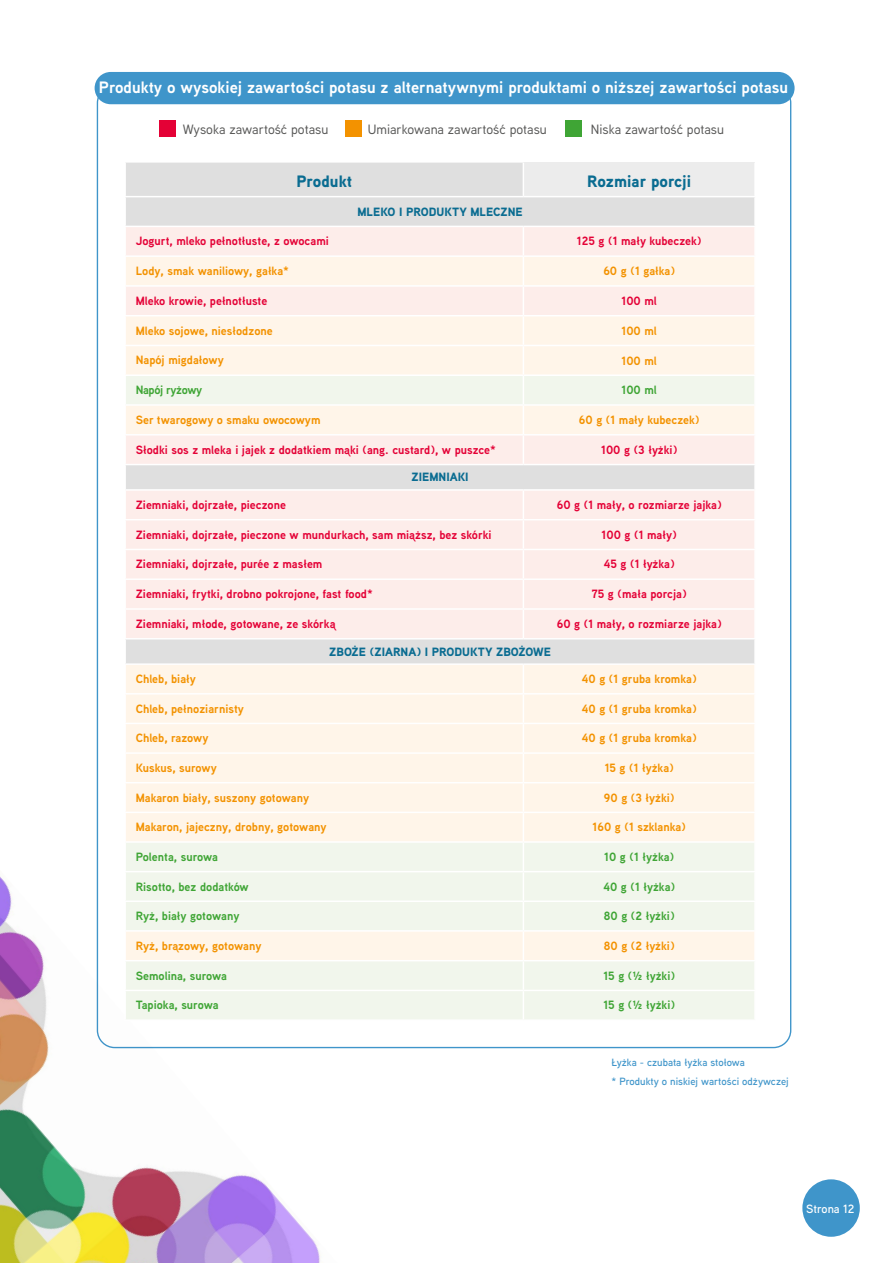
<style>
.page{position:relative;width:893px;height:1263px;background:#fff}
.page>*{position:absolute;margin:0;border:0;box-sizing:border-box;transform-origin:0 0}
.t1{font:700 16.5px "Aaux Next";color:#fff}
.t2{font:900 16.5px "Aaux Next";color:#0a6c91}
.t3{font:500 13.5px "Aaux Next";color:#575756}
.t4{font:700 12px "Aaux Next";color:#e40136}
.t5{font:700 12px "Aaux Next";color:#f39200}
.t6{font:700 12px "Aaux Next";color:#3fa535}
.t7{font:900 12px "Aaux Next";color:#0a6c91}
.t8{font:700 12px "Aaux Next";letter-spacing:-.03em;color:#3fa535}
.t9{font:600 12px "Aaux Next";color:#fff}
.t10{font:600 10.5px/19px "Aaux Next";color:#3f95ca}
</style>
<div class="page">
<img style="left:0;top:806px;width:365px;height:457px">
<div style="left:802px;top:1179px;width:58px;height:58px;background:#3f95ca;border-radius:50%"></div>
<svg style="left:126px;top:665px;width:628px;height:354px;background:#f9f5ea"></svg>
<svg style="left:126px;top:465px;width:628px;height:198px;background:#f5e9e7"></svg>
<hr style="left:124px;top:813px;width:2px;height:28px;background:#fff">
<svg style="left:126px;top:163px;width:628px;height:301px;background:#f7efe9"></svg>
<hr style="left:124px;top:608px;width:399px;height:2px;background:#fff">
<hr style="left:523px;top:608px;width:233px;height:2px;background:#fff">
<hr style="left:124px;top:519px;width:399px;height:1px;background:#fff">
<hr style="left:523px;top:519px;width:233px;height:1px;background:#fff">
<hr style="left:124px;top:578px;width:399px;height:2px;background:#fff">
<hr style="left:523px;top:578px;width:233px;height:2px;background:#fff">
<hr style="left:124px;top:549px;width:399px;height:1px;background:#fff">
<hr style="left:523px;top:549px;width:233px;height:1px;background:#fff">
<hr style="left:124px;top:489px;width:399px;height:2px;background:#fff">
<hr style="left:124px;top:638px;width:399px;height:1px;background:#fff">
<hr style="left:523px;top:489px;width:233px;height:2px;background:#fff">
<svg style="left:523px;top:491px;width:1px;height:147px"></svg>
<hr style="left:523px;top:638px;width:233px;height:1px;background:#fff">
<hr style="left:124px;top:932px;width:2px;height:28px;background:#fff">
<hr style="left:124px;top:843px;width:2px;height:28px;background:#fff">
<hr style="left:124px;top:871px;width:399px;height:1px;background:#fff">
<hr style="left:124px;top:872px;width:2px;height:28px;background:#fff">
<hr style="left:124px;top:900px;width:399px;height:2px;background:#fff">
<hr style="left:124px;top:902px;width:2px;height:28px;background:#fff">
<hr style="left:124px;top:930px;width:399px;height:2px;background:#fff">
<hr style="left:124px;top:960px;width:399px;height:1px;background:#fff">
<hr style="left:124px;top:961px;width:2px;height:29px;background:#fff">
<hr style="left:124px;top:990px;width:399px;height:1px;background:#fff">
<hr style="left:124px;top:991px;width:2px;height:28px;background:#fff">
<hr style="left:523px;top:871px;width:233px;height:1px;background:#fff">
<hr style="left:523px;top:900px;width:233px;height:2px;background:#fff">
<hr style="left:523px;top:930px;width:233px;height:2px;background:#fff">
<hr style="left:523px;top:960px;width:233px;height:1px;background:#fff">
<hr style="left:523px;top:990px;width:233px;height:1px;background:#fff">
<hr style="left:124px;top:723px;width:399px;height:1px;background:#fff">
<hr style="left:124px;top:1019px;width:399px;height:2px;background:#fff">
<hr style="left:523px;top:723px;width:233px;height:1px;background:#fff">
<hr style="left:124px;top:693px;width:399px;height:1px;background:#fff">
<hr style="left:523px;top:693px;width:233px;height:1px;background:#fff">
<hr style="left:124px;top:752px;width:399px;height:2px;background:#fff">
<hr style="left:124px;top:782px;width:399px;height:1px;background:#fff">
<hr style="left:124px;top:783px;width:2px;height:29px;background:#fff">
<hr style="left:124px;top:812px;width:399px;height:1px;background:#fff">
<hr style="left:124px;top:841px;width:399px;height:2px;background:#fff">
<hr style="left:523px;top:752px;width:233px;height:2px;background:#fff">
<hr style="left:523px;top:782px;width:233px;height:1px;background:#fff">
<svg style="left:523px;top:665px;width:1px;height:354px"></svg>
<hr style="left:523px;top:812px;width:233px;height:1px;background:#fff">
<hr style="left:523px;top:841px;width:233px;height:2px;background:#fff">
<div style="left:95px;top:72px;width:700px;height:32px;background:#3f95ca;border-radius:16px"></div>
<div style="left:159px;top:120px;width:17px;height:16px;background:#e40136"></div>
<div style="left:345px;top:120px;width:17px;height:16px;background:#f39200"></div>
<div style="left:565px;top:120px;width:17px;height:17px;background:#3fa535"></div>
<h1 class="t1" style="left:99px;top:76px;width:691px">Produkty o wysokiej zawartości potasu z alternatywnymi produktami o niższej zawartości potasu</h1>
<p class="t3" style="left:183px;top:120px;width:147px">Wysoka zawartość potasu</p>
<p class="t3" style="left:368px;top:120px;width:180px">Umiarkowana zawartość potasu</p>
<p class="t3" style="left:591px;top:120px;width:135px">Niska zawartość potasu</p>
<h1 class="t2" style="left:296px;top:169px;width:57px">Produkt</h1>
<h1 class="t2" style="left:587px;top:169px;width:105px">Rozmiar porcji</h1>
<p class="t7" style="left:357px;top:203px;width:167px">MLEKO I PRODUKTY MLECZNE</p>
<p class="t4" style="left:136px;top:233px;width:195px">Jogurt, mleko pełnotłuste, z owocami</p>
<p class="t4" style="left:577px;top:233px;width:126px">125 g (1 mały kubeczek)</p>
<p class="t5" style="left:136px;top:262px;width:155px">Lody, smak waniliowy, gałka*</p>
<p class="t5" style="left:603px;top:263px;width:73px">60 g (1 gałka)</p>
<p class="t4" style="left:136px;top:292px;width:133px">Mleko krowie, pełnotłuste</p>
<p class="t4" style="left:621px;top:292px;width:37px">100 ml</p>
<p class="t5" style="left:136px;top:322px;width:139px">Mleko sojowe, niesłodzone</p>
<p class="t5" style="left:621px;top:322px;width:37px">100 ml</p>
<p class="t5" style="left:136px;top:352px;width:90px">Napój migdałowy</p>
<p class="t5" style="left:621px;top:352px;width:37px">100 ml</p>
<p class="t8" style="left:136px;top:382px;width:68px">Napój ryżowy</p>
<p class="t6" style="left:621px;top:382px;width:37px">100 ml</p>
<p class="t5" style="left:136px;top:411px;width:186px">Ser twarogowy o smaku owocowym</p>
<p class="t5" style="left:579px;top:411px;width:122px">60 g (1 mały kubeczek)</p>
<p class="t4" style="left:136px;top:441px;width:362px">Słodki sos z mleka i jajek z dodatkiem mąki (ang. custard), w puszce*</p>
<p class="t4" style="left:601px;top:441px;width:78px">100 g (3 łyżki)</p>
<p class="t7" style="left:411px;top:469px;width:59px">ZIEMNIAKI</p>
<p class="t4" style="left:136px;top:496px;width:152px">Ziemniaki, dojrzałe, pieczone</p>
<p class="t4" style="left:557px;top:496px;width:167px">60 g (1 mały, o rozmiarze jajka)</p>
<p class="t4" style="left:136px;top:526px;width:357px">Ziemniaki, dojrzałe, pieczone w mundurkach, sam miąższ, bez skórki</p>
<p class="t4" style="left:602px;top:526px;width:77px">100 g (1 mały)</p>
<p class="t4" style="left:136px;top:556px;width:188px">Ziemniaki, dojrzałe, purée z masłem</p>
<p class="t4" style="left:604px;top:556px;width:73px">45 g (1 łyżka)</p>
<p class="t4" style="left:136px;top:585px;width:239px">Ziemniaki, frytki, drobno pokrojone, fast food*</p>
<p class="t4" style="left:592px;top:586px;width:96px">75 g (mała porcja)</p>
<p class="t4" style="left:136px;top:615px;width:201px">Ziemniaki, młode, gotowane, ze skórką</p>
<p class="t4" style="left:557px;top:615px;width:167px">60 g (1 mały, o rozmiarze jajka)</p>
<p class="t7" style="left:329px;top:643px;width:223px">ZBOŻE (ZIARNA) I PRODUKTY ZBOŻOWE</p>
<p class="t5" style="left:136px;top:670px;width:62px">Chleb, biały</p>
<p class="t5" style="left:582px;top:670px;width:116px">40 g (1 gruba kromka)</p>
<p class="t5" style="left:136px;top:700px;width:110px">Chleb, pełnoziarnisty</p>
<p class="t5" style="left:582px;top:700px;width:116px">40 g (1 gruba kromka)</p>
<p class="t5" style="left:136px;top:730px;width:74px">Chleb, razowy</p>
<p class="t5" style="left:582px;top:730px;width:116px">40 g (1 gruba kromka)</p>
<p class="t5" style="left:136px;top:759px;width:83px">Kuskus, surowy</p>
<p class="t5" style="left:605px;top:759px;width:71px">15 g (1 łyżka)</p>
<p class="t5" style="left:136px;top:789px;width:175px">Makaron biały, suszony gotowany</p>
<p class="t5" style="left:604px;top:789px;width:72px">90 g (3 łyżki)</p>
<p class="t5" style="left:136px;top:819px;width:192px">Makaron, jajeczny, drobny, gotowany</p>
<p class="t5" style="left:593px;top:819px;width:95px">160 g (1 szklanka)</p>
<p class="t6" style="left:136px;top:848px;width:84px">Polenta, surowa</p>
<p class="t6" style="left:604px;top:848px;width:71px">10 g (1 łyżka)</p>
<p class="t6" style="left:136px;top:878px;width:115px">Risotto, bez dodatków</p>
<p class="t6" style="left:603px;top:878px;width:73px">40 g (1 łyżka)</p>
<p class="t6" style="left:136px;top:907px;width:105px">Ryż, biały gotowany</p>
<p class="t6" style="left:604px;top:907px;width:72px">80 g (2 łyżki)</p>
<p class="t5" style="left:136px;top:937px;width:127px">Ryż, brązowy, gotowany</p>
<p class="t5" style="left:604px;top:937px;width:72px">80 g (2 łyżki)</p>
<p class="t6" style="left:136px;top:967px;width:93px">Semolina, surowa</p>
<p class="t6" style="left:603px;top:967px;width:73px">15 g (½ łyżki)</p>
<p class="t6" style="left:136px;top:997px;width:84px">Tapioka, surowa</p>
<p class="t6" style="left:603px;top:997px;width:73px">15 g (½ łyżki)</p>
<p class="t10" style="left:611px;top:1053px;width:179px">Łyżka - czubata łyżka stołowa<br>* Produkty o niskiej wartości odżywczej</p>
<p class="t9" style="left:806px;top:1200px;width:50px">Strona 12</p>
</div>
